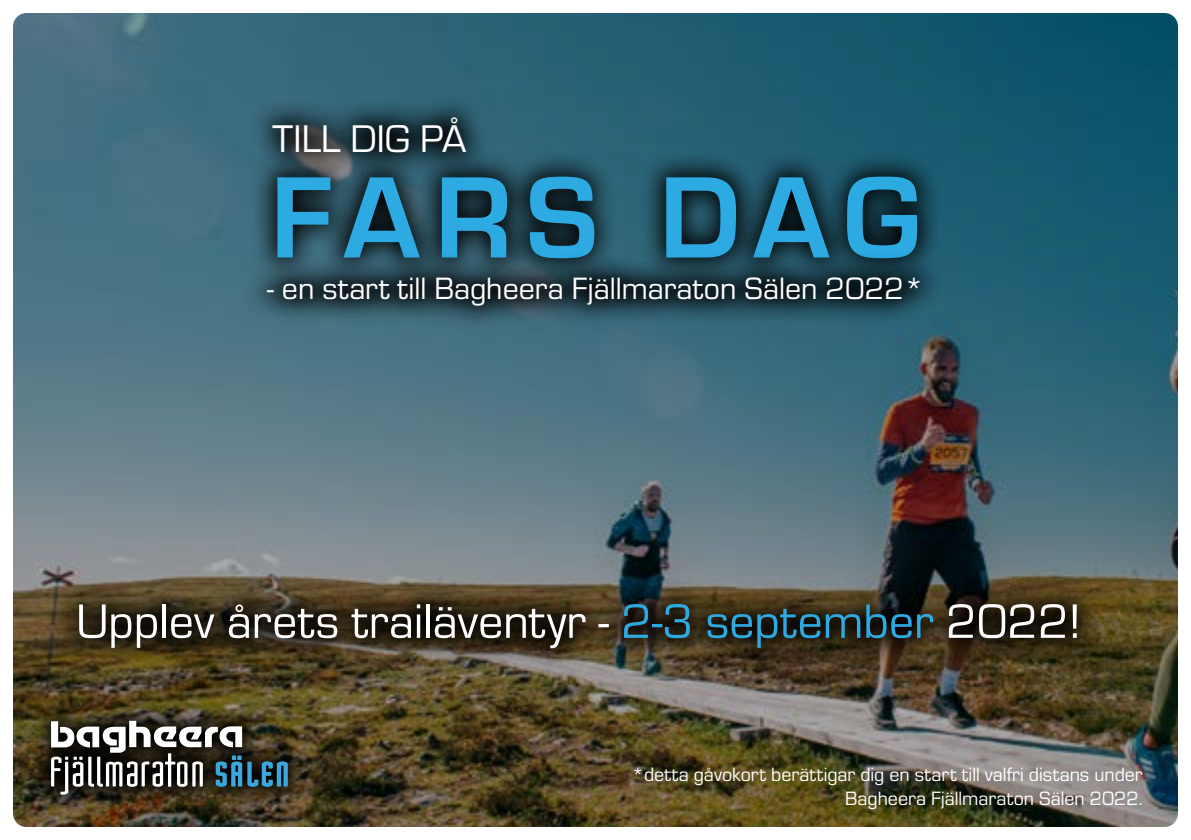
<style>
.page{position:relative;width:1191px;height:840px;background:#fff}
.page>*{position:absolute;margin:0;border:0;box-sizing:border-box;transform-origin:0 0}
.t1{font:700 120px "Eurostile";letter-spacing:.11em;color:#2daae2}
.t2{font:50px "Eurostile";color:#fff}
.t3{font:40px "Eurostile";color:#fff}
.t4{font:32px "Eurostile";color:#fff}
.t5{font:20px/24px "Eurostile";color:#fff;text-align:right}
.s1{color:#2daae2}
</style>
<div class="page">
<img style="left:13px;top:13px;width:1165px;height:814px">
<svg style="left:30px;top:699px;width:278px;height:114px;background:#4a3d20"></svg>
<svg style="left:51px;top:720px;width:237px;height:74px"></svg>
<svg style="left:251px;top:150px;width:692px;height:101px;background:#193743"></svg>
<svg style="left:243px;top:251px;width:702px;height:80px;background:#254652"></svg>
<svg style="left:52px;top:578px;width:1050px;height:96px;background:#3e3422"></svg>
<svg style="left:247px;top:92px;width:244px;height:86px;background:#2a4b57"></svg>
<h3 class="t3" style="left:272px;top:111px;width:195px">TILL DIG PÅ</h3>
<h1 class="t1" style="left:270px;top:131px;width:652px">FARS DAG</h1>
<h3 class="t4" style="left:267px;top:267px;width:658px">- en start till Bagheera Fjällmaraton Sälen 2022*</h3>
<h2 class="t2" style="left:76px;top:587px;width:1006px">Upplev årets trailäventyr - <span class="s1">2-3 september</span> 2022!</h2>
<p class="t5" style="left:632px;top:761px;width:512px">*detta gåvokort berättigar dig en start till valfri distans under<br>Bagheera Fjällmaraton Sälen 2022.</p>
</div>
